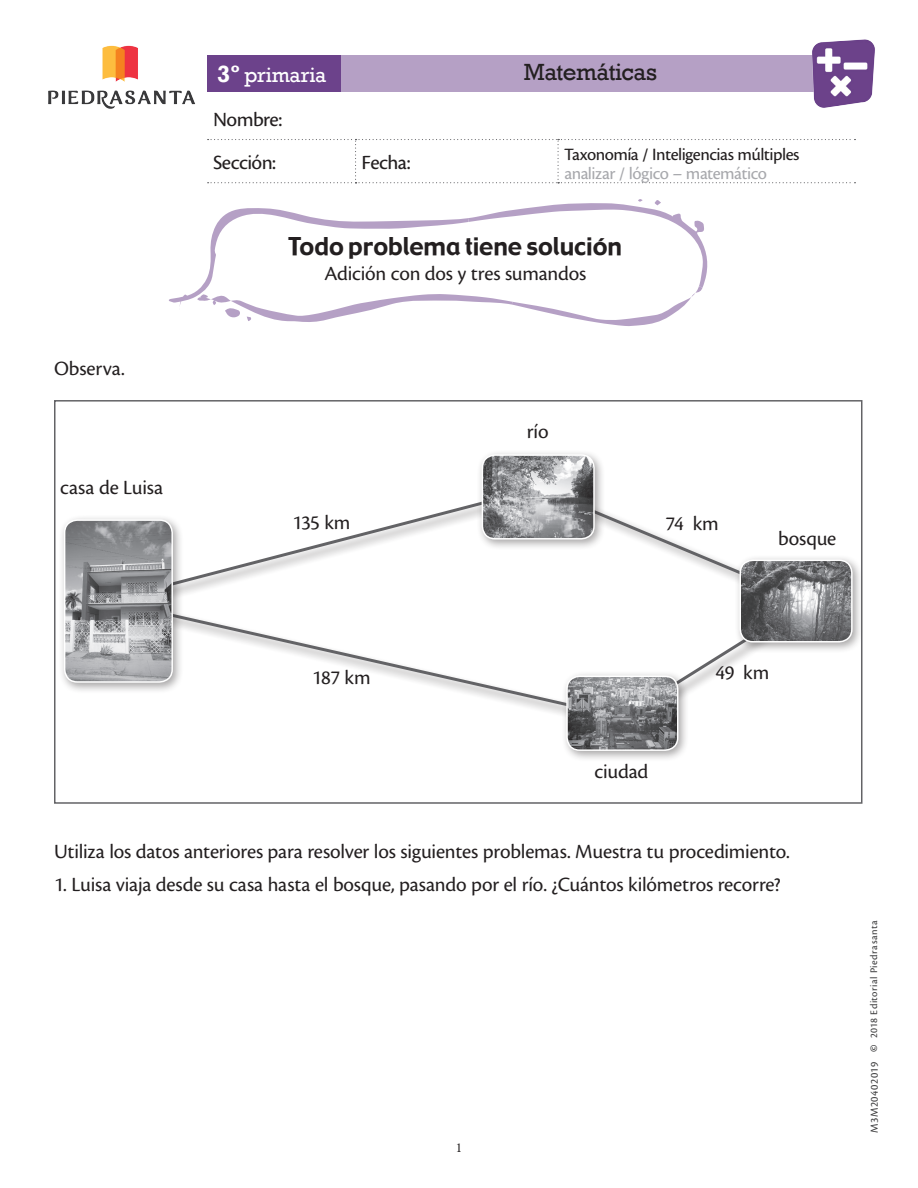
<style>
.page{position:relative;width:918px;height:1188px;background:#fff}
.page>*{position:absolute;margin:0;border:0;box-sizing:border-box;transform-origin:0 0}
.t1{font:24px "Gadget";color:#231f20}
.t2{font:24px "Rockwell";letter-spacing:-.015em;color:#231f20}
.t3{font:21px "Cronos Pro";letter-spacing:-.01em;color:#231f20}
.t4{font:21px/43.2px "Cronos Pro Capt";letter-spacing:-.03em;color:#231f20}
.t5{font:21px "Rockwell";letter-spacing:-.005em;color:#fff}
.t6{font:18px "Cronos Pro Capt";letter-spacing:-.03em;color:#231f20}
.Nombre_alumno{font:18px "Cronos Pro Capt";letter-spacing:-.03em;color:#a8a9ad}
.t7{font:13.5px "Minion Pro";color:#231f20}
._2014_Editorial_Pie{font:11.25px "Cronos Pro Capt";letter-spacing:.035em;color:#3e3e3f}
.t8{font:10.5px "Cronos Pro Capt";letter-spacing:.04em;color:#3e3e3f}
.s1{font-weight:700;font-size:24px}
.s2{font-family:"Cronos Pro";font-weight:700}
</style>
<div class="page">
<svg style="left:207px;top:55px;width:600px;height:37px;background:#a48ab7"></svg>
<svg style="left:208px;top:139px;width:648px;height:44px"></svg>
<img style="left:48px;top:45px;width:147px;height:64px">
<img style="left:807px;top:39px;width:68px;height:69px">
<svg style="left:169px;top:199px;width:539px;height:127px"></svg>
<svg style="left:184px;top:503px;width:565px;height:211px"></svg>
<div style="left:476px;top:449px;width:130px;height:102px;background:#231f20;opacity:.4"></div>
<img style="left:482px;top:455px;width:112px;height:84px">
<div style="left:482px;top:454px;width:113px;height:86px;border:2px solid #fff;border-radius:13px"></div>
<div style="left:734px;top:554px;width:130px;height:100px;background:#231f20;opacity:.4"></div>
<img style="left:740px;top:560px;width:112px;height:82px">
<div style="left:739px;top:560px;width:114px;height:83px;border:2px solid #fff;border-radius:13px"></div>
<div style="left:59px;top:514px;width:125px;height:180px;background:#231f20;opacity:.4"></div>
<img style="left:65px;top:520px;width:107px;height:162px">
<div style="left:64px;top:519px;width:109px;height:164px;border:2px solid #fff;border-radius:13px"></div>
<div style="left:561px;top:670px;width:129px;height:92px;background:#231f20;opacity:.4"></div>
<img style="left:567px;top:676px;width:111px;height:74px">
<div style="left:566px;top:676px;width:112px;height:75px;border:2px solid #fff;border-radius:13px"></div>
<div style="left:54px;top:400px;width:808px;height:404px;border:2px solid #636366"></div>
<p class="t3" style="left:54px;top:356px;width:72px">Observa.</p>
<p class="t3" style="left:60px;top:476px;width:104px">casa de Luisa</p>
<p class="t5" style="left:217px;top:63px;width:111px"><span class="s1">3º</span> primaria</p>
<p class="t2" style="left:524px;top:58px;width:135px">Matemáticas</p>
<p class="t4" style="left:213px;top:98px;width:71px">Nombre:<br>Sección:</p>
<p class="t4" style="left:362px;top:141px;width:51px">Fecha:</p>
<p class="t6" style="left:564px;top:144px;width:237px">Taxonomía / Inteligencias múltiples</p>
<p class="Nombre_alumno" style="left:564px;top:163px;width:204px">analizar / lógico – matemático</p>
<p class="t1" style="left:288px;top:231px;width:335px">Todo problema tiene solución</p>
<p class="t3" style="left:324px;top:262px;width:263px">Adición con dos y tres sumandos</p>
<p class="t3" style="left:293px;top:510px;width:59px">135 km</p>
<p class="t3" style="left:527px;top:419px;width:23px">río</p>
<p class="t3" style="left:666px;top:512px;width:55px">74 km</p>
<p class="t3" style="left:778px;top:526px;width:60px">bosque</p>
<p class="t3" style="left:312px;top:666px;width:60px">187 km</p>
<p class="t3" style="left:595px;top:760px;width:55px">ciudad</p>
<p class="t3" style="left:715px;top:661px;width:55px">49 km</p>
<p class="t3" style="left:54px;top:839px;width:737px">Utiliza los datos anteriores para resolver los siguientes problemas. Muestra tu procedimiento.</p>
<p class="t3" style="left:54px;top:873px;width:728px">1. Luisa viaja desde su casa hasta el bosque, pasando por el río. ¿Cuántos kilómetros recorre?</p>
<p class="t7" style="left:456px;top:1139px;width:8px">1</p>
<p class="t8" style="left:868px;top:1052px;width:132px;rotate:-90deg"><span class="s2">©</span> 2018 Editorial Piedrasanta</p>
<p class="_2014_Editorial_Pie" style="left:868px;top:1133px;width:72px;rotate:-90deg">M3M20402019</p>
</div>
